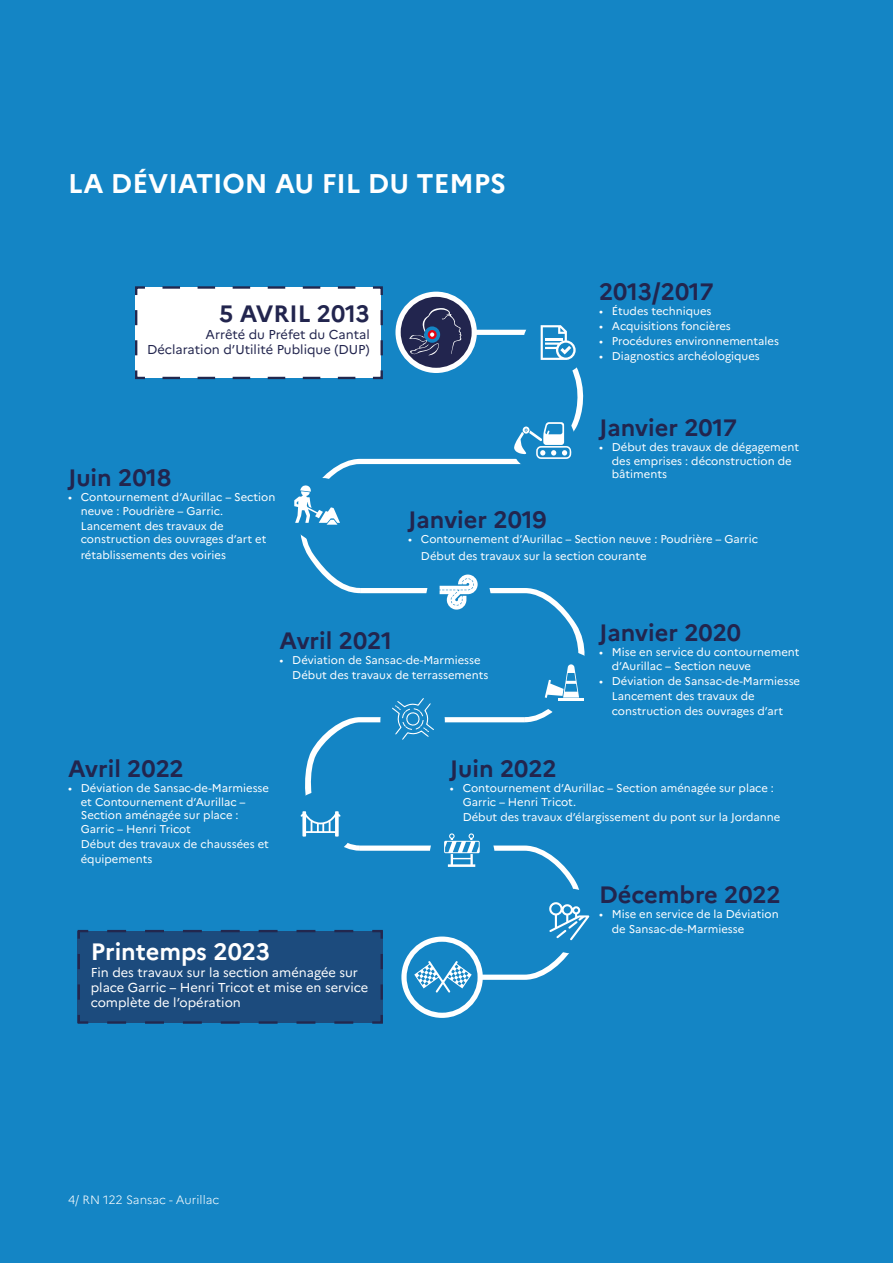
<style>
.page{position:relative;width:893px;height:1263px;background:#1485c5}
.page>*{position:absolute;margin:0;border:0;box-sizing:border-box;transform-origin:0 0}
.t1{font:700 27px "Marianne";color:#fff}
.t2{font:700 23.7px "Marianne";color:#22254e}
.t3{font:700 23.7px "Marianne";color:#fff}
.t4{font:12.9px/15.5px "Marianne";color:#fff}
.t5{font:12.9px/15.5px "Marianne";color:#22254e;text-align:right}
.t6{font:300 12px "Marianne";color:#fff}
.t7{font:11.25px/13.5px "Marianne";color:#fff}
</style>
<div class="page">
<svg style="left:135px;top:286px;width:248px;height:94px;background:#f0f3f6"></svg>
<div style="left:77px;top:929px;width:306px;height:95px;background:#1c4b7d"></div>
<svg style="left:296px;top:292px;width:289px;height:504px"></svg>
<svg style="left:309px;top:843px;width:271px;height:175px"></svg>
<div style="left:510px;top:408px;width:65px;height:65px;background:#1485c5;border-radius:50%"></div>
<div style="left:523px;top:311px;width:65px;height:64px;background:#1485c5;border-radius:50%"></div>
<div style="left:290px;top:478px;width:64px;height:64px;background:#1485c5;border-radius:50%"></div>
<div style="left:426px;top:564px;width:65px;height:65px;background:#1485c5;border-radius:50%"></div>
<div style="left:536px;top:651px;width:64px;height:65px;background:#1485c5;border-radius:50%"></div>
<div style="left:380px;top:689px;width:65px;height:64px;background:#1485c5;border-radius:50%"></div>
<div style="left:290px;top:791px;width:64px;height:65px;background:#1485c5;border-radius:50%"></div>
<div style="left:430px;top:821px;width:64px;height:64px;background:#1485c5;border-radius:50%"></div>
<div style="left:539px;top:889px;width:64px;height:64px;background:#1485c5;border-radius:50%"></div>
<svg style="left:514px;top:422px;width:57px;height:37px"></svg>
<svg style="left:392px;top:698px;width:42px;height:42px"></svg>
<svg style="left:549px;top:902px;width:40px;height:38px"></svg>
<svg style="left:301px;top:811px;width:40px;height:25px"></svg>
<svg style="left:414px;top:961px;width:58px;height:32px"></svg>
<svg style="left:294px;top:485px;width:46px;height:40px"></svg>
<svg style="left:541px;top:325px;width:35px;height:35px"></svg>
<svg style="left:545px;top:664px;width:34px;height:34px"></svg>
<hr style="left:558px;top:698px;width:26px;height:3px;background:#fff">
<svg style="left:440px;top:574px;width:38px;height:36px"></svg>
<svg style="left:444px;top:833px;width:36px;height:34px"></svg>
<div style="left:408px;top:550px;width:11px;height:12px;background:#1485c5"></div>
<h1 class="t1" style="left:68px;top:167px;width:440px">LA DÉVIATION AU FIL DU TEMPS</h1>
<h2 class="t2" style="left:219px;top:299px;width:152px">5 AVRIL 2013</h2>
<p class="t5" style="left:147px;top:326px;width:224px">Arrêté du Préfet du Cantal<br>Déclaration d’Utilité Publique (DUP)</p>
<h2 class="t2" style="left:599px;top:277px;width:116px">2013/2017</h2>
<p class="t7" style="left:599px;top:304px;width:114px">• Études techniques</p>
<p class="t7" style="left:599px;top:319px;width:133px">• Acquisitions foncières</p>
<p class="t7" style="left:599px;top:334px;width:181px">• Procédures environnementales</p>
<p class="t7" style="left:599px;top:349px;width:162px">• Diagnostics archéologiques</p>
<h2 class="t2" style="left:68px;top:463px;width:105px">Juin 2018</h2>
<p class="t7" style="left:81px;top:491px;width:196px;text-indent:-13px">• Contournement d’Aurillac – Section neuve : Poudrière – Garric.</p>
<p class="t7" style="left:81px;top:519px;width:187px;text-indent:-13px">• Lancement des travaux de construction des ouvrages d’art et</p>
<p class="t7" style="left:81px;top:548px;width:147px">rétablissements des voiries</p>
<h2 class="t2" style="left:599px;top:413px;width:140px">Janvier 2017</h2>
<p class="t7" style="left:612px;top:440px;width:189px;text-indent:-13px">• Début des travaux de dégagement des emprises : déconstruction de bâtiments</p>
<h2 class="t2" style="left:408px;top:505px;width:140px">Janvier 2019</h2>
<p class="t7" style="left:408px;top:532px;width:351px">• Contournement d’Aurillac – Section neuve : Poudrière – Garric</p>
<p class="t7" style="left:408px;top:549px;width:240px">• Début des travaux sur la section courante</p>
<h2 class="t2" style="left:280px;top:626px;width:114px">Avril 2021</h2>
<p class="t7" style="left:280px;top:653px;width:203px">• Déviation de Sansac-de-Marmiesse</p>
<p class="t7" style="left:280px;top:668px;width:210px">• Début des travaux de terrassements</p>
<h2 class="t2" style="left:599px;top:618px;width:144px">Janvier 2020</h2>
<p class="t7" style="left:612px;top:646px;width:189px;text-indent:-13px">• Mise en service du contournement d’Aurillac – Section neuve</p>
<p class="t7" style="left:599px;top:674px;width:203px">• Déviation de Sansac-de-Marmiesse</p>
<p class="t7" style="left:612px;top:688px;width:173px;line-height:15.5px;text-indent:-13px">• Lancement des travaux de construction des ouvrages d’art</p>
<h2 class="t2" style="left:68px;top:754px;width:117px">Avril 2022</h2>
<p class="t7" style="left:81px;top:781px;width:190px;text-indent:-13px">• Déviation de Sansac-de-Marmiesse et Contournement d’Aurillac –<br>Section aménagée sur place :<br>Garric – Henri Tricot</p>
<p class="t7" style="left:81px;top:836px;width:190px;line-height:15.5px;text-indent:-13px">• Début des travaux de chaussées et équipements</p>
<h2 class="t2" style="left:450px;top:754px;width:108px">Juin 2022</h2>
<p class="t7" style="left:463px;top:781px;width:313px;text-indent:-13px">• Contournement d’Aurillac – Section aménagée sur place :<br>Garric – Henri Tricot.</p>
<p class="t7" style="left:450px;top:810px;width:332px">• Début des travaux d’élargissement du pont sur la Jordanne</p>
<h2 class="t2" style="left:599px;top:880px;width:183px">Décembre 2022</h2>
<p class="t7" style="left:612px;top:907px;width:168px;line-height:14.4px;text-indent:-13px">• Mise en service de la Déviation de Sansac-de-Marmiesse</p>
<h2 class="t3" style="left:91px;top:937px;width:181px">Printemps 2023</h2>
<p class="t4" style="left:91px;top:964px;width:279px">Fin des travaux sur la section aménagée sur place Garric – Henri Tricot et mise en service complète de l’opération</p>
<p class="t6" style="left:68px;top:1193px;width:153px">4/ RN 122 Sansac - Aurillac</p>
</div>
